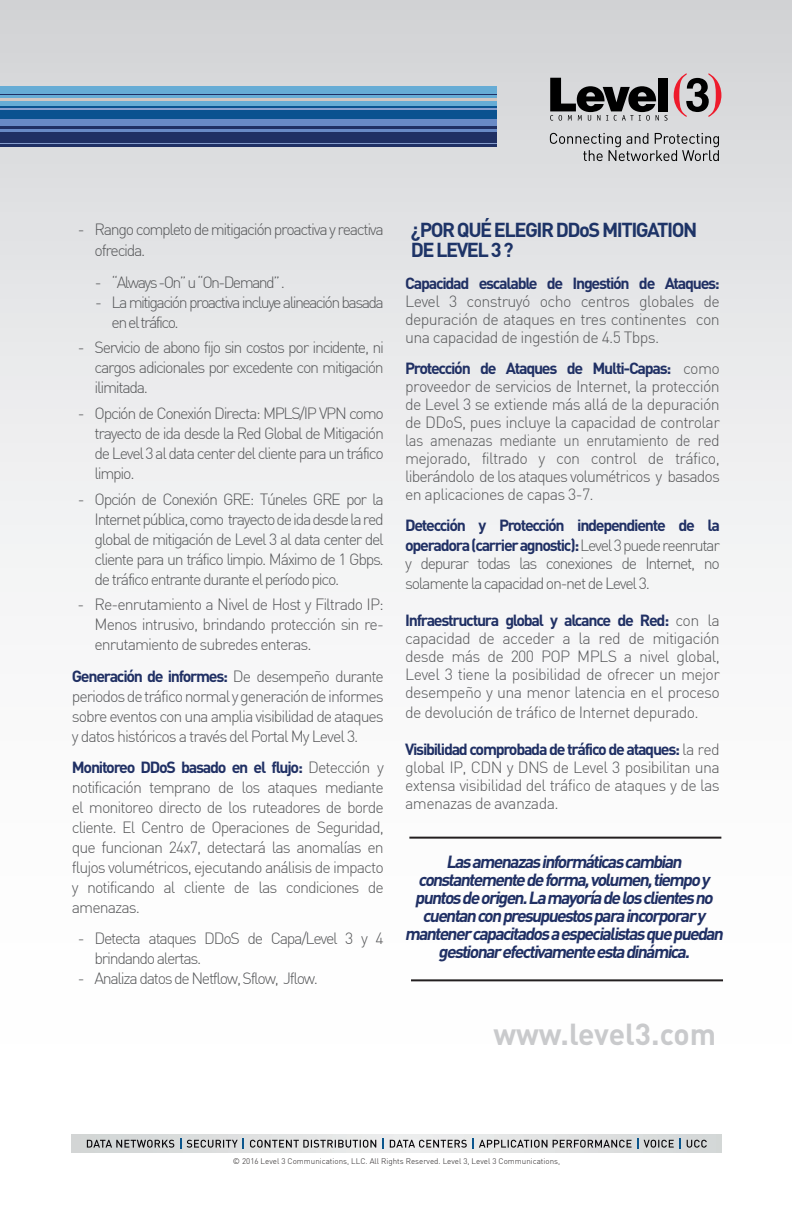
<style>
.page{position:relative;width:792px;height:1224px;background:#fff}
.page>*{position:absolute;margin:0;border:0;box-sizing:border-box;transform-origin:0 0}
.t1{font:700 30px "DIN";color:#c9cacc}
.t2{font:700 20px/20px "DIN";letter-spacing:-.075em;color:#1e3467}
.t3{font:italic 700 17.4px/18px "DIN";color:#203064;text-align:center}
.t4{font:300 16px/20px "DIN";letter-spacing:-.08em;color:#57585a;text-align:justify}
.t5{font:700 16px/20px "DIN";letter-spacing:-.08em;color:#203064}
.t6{font:300 16px/20px "DIN";letter-spacing:-.1em;color:#57585a}
.t7{font:300 16px "DIN";letter-spacing:-.04em;color:#57585a}
.t8{font:300 8px "DIN";color:#231f20}
.s1{font-weight:700;color:#203064}
.s2{font-weight:300;color:#57585a}
</style>
<div class="page">
<div style="left:0;top:0;width:792px;height:1224px;background:linear-gradient(to bottom,#d9dbdd,#fff)"></div>
<div style="left:0;top:86px;width:496px;height:21px;background:#66acd5"></div>
<div style="left:0;top:119px;width:496px;height:14px;background:#698ac6"></div>
<div style="left:0;top:132px;width:496px;height:15px;background:#203064"></div>
<hr style="left:0;top:126px;width:496px;height:3px;background:#203064">
<hr style="left:0;top:94px;width:496px;height:1px;background:#203064">
<div style="left:0;top:107px;width:496px;height:12px;background:#0a5290"></div>
<hr style="left:0;top:143px;width:496px;height:1px;background:#869ece">
<hr style="left:0;top:108px;width:496px;height:2px;background:#869ece">
<hr style="left:0;top:98px;width:496px;height:3px;background:#d0c6c2">
<svg style="left:550px;top:78px;width:118px;height:43px;background:#7d7e7f"></svg>
<div style="left:658px;top:78px;width:9px;height:33px;background:#000"></div>
<svg style="left:674px;top:73px;width:47px;height:44px;background:#b08f93"></svg>
<svg style="left:550px;top:133px;width:169px;height:28px;background:#b6b7b8"></svg>
<hr style="left:409px;top:837px;width:312px;height:2px;background:#231f20">
<hr style="left:411px;top:979px;width:312px;height:2px;background:#231f20">
<svg style="left:72px;top:1134px;width:649px;height:18px;background:#dcdedf"></svg>
<svg style="left:687px;top:1140px;width:20px;height:8px"></svg>
<svg style="left:390px;top:1138px;width:291px;height:10px;background:#a7a9ab"></svg>
<svg style="left:382px;top:1138px;width:2px;height:10px"></svg>
<svg style="left:250px;top:1140px;width:126px;height:8px"></svg>
<svg style="left:187px;top:1138px;width:57px;height:10px"></svg>
<svg style="left:87px;top:1140px;width:87px;height:8px"></svg>
<p class="t4" style="left:95px;top:219px;width:291px;line-height:20.8px;text-indent:-17px">- Rango completo de mitigación proactiva y reactiva ofrecida.</p>
<p class="t6" style="left:95px;top:272px;width:192px">- “Always -On” u “On-Demand” .</p>
<p class="t6" style="left:112px;top:292px;width:274px;text-indent:-17px">- La mitigación proactiva incluye alineación basada en el tráfico.</p>
<p class="t4" style="left:95px;top:337px;width:291px;text-indent:-17px">- Servicio de abono fijo sin costos por incidente, ni cargos adicionales por excedente con mitigación ilimitada.</p>
<p class="t4" style="left:95px;top:403px;width:291px;text-indent:-17px">- Opción de Conexión Directa: MPLS/IP VPN como trayecto de ida desde la Red Global de Mitigación de Level 3 al data center del cliente para un tráfico limpio.</p>
<p class="t4" style="left:95px;top:489px;width:291px;text-indent:-17px">- Opción de Conexión GRE: Túneles GRE por la Internet pública, como trayecto de ida desde la red global de mitigación de Level 3 al data center del cliente para un tráfico limpio. Máximo de 1 Gbps. de tráfico entrante durante el período pico.</p>
<p class="t4" style="left:95px;top:594px;width:291px;text-indent:-17px">- Re-enrutamiento a Nivel de Host y Filtrado IP:<br>Menos intrusivo, brindando protección sin re&shy;enrutamiento de subredes enteras.</p>
<p class="t4" style="left:72px;top:666px;width:313px"><span class="s1">Generación de informes:</span> De desempeño durante periodos de tráfico normal y generación de informes sobre eventos con una amplia visibilidad de ataques y datos históricos a través del Portal My Level 3.</p>
<p class="t4" style="left:72px;top:757px;width:314px"><span class="s1">Monitoreo DDoS basado en el flujo:</span> Detección y notificación temprano de los ataques mediante el monitoreo directo de los ruteadores de borde cliente. El Centro de Operaciones de Seguridad, que funcionan 24x7, detectará las anomalías en flujos volumétricos, ejecutando análisis de impacto y notificando al cliente de las condiciones de amenazas.</p>
<p class="t4" style="left:95px;top:928px;width:291px;text-indent:-17px">- Detecta ataques DDoS de Capa/Level 3 y 4 brindando alertas.</p>
<p class="t4" style="left:78px;top:968px;width:242px">- Analiza datos de Netflow, Sflow, Jflow.</p>
<p class="t2" style="left:411px;top:219px;width:288px">¿POR QUÉ ELEGIR DDoS MITIGATION<br>DE LEVEL 3 ?</p>
<p class="t5" style="left:405px;top:272px;width:316px">Capacidad escalable de Ingestión de Ataques:</p>
<p class="t4" style="left:405px;top:292px;width:316px;line-height:18px">Level 3 construyó ocho centros globales de depuración de ataques en tres continentes con una capacidad de ingestión de 4.5 Tbps.</p>
<p class="t4" style="left:405px;top:359px;width:316px;line-height:18px"><span class="s1">Protección de Ataques de Multi-Capas:</span> como proveedor de servicios de Internet, la protección de Level 3 se extiende más allá de la depuración de DDoS, pues incluye la capacidad de controlar las amenazas mediante un enrutamiento de red mejorado, filtrado y con control de tráfico, liberándolo de los ataques volumétricos y basados en aplicaciones de capas 3-7.</p>
<p class="t5" style="left:405px;top:515px;width:316px">Detección y Protección independiente de la operadora (carrier agnostic): <span class="s2">Level 3 puede reenrutar</span></p>
<p class="t4" style="left:405px;top:553px;width:316px">y depurar todas las conexiones de Internet, no solamente la capacidad on-net de Level 3.</p>
<p class="t4" style="left:405px;top:611px;width:316px;line-height:18px"><span class="s1">Infraestructura global y alcance de Red:</span> con la capacidad de acceder a la red de mitigación desde más de 200 POP MPLS a nivel global, Level 3 tiene la posibilidad de ofrecer un mejor desempeño y una menor latencia en el proceso</p>
<p class="t7" style="left:405px;top:703px;width:295px">de devolución de tráfico de Internet depurado.</p>
<p class="t4" style="left:405px;top:741px;width:316px;line-height:18px"><span class="s1">Visibilidad comprobada de tráfico de ataques:</span> la red global IP, CDN y DNS de Level 3 posibilitan una extensa visibilidad del tráfico de ataques y de las amenazas de avanzada.</p>
<p class="t3" style="left:405px;top:852px;width:323px">Lasamenazasinformáticascambian constantementedeforma,volumen,tiempoy puntosdeorigen.Lamayoríadelosclientesno cuentanconpresupuestosparaincorporary mantenercapacitadosaespecialistasquepuedan gestionarefectivamenteestadinámica.</p>
<h1 class="t1" style="left:493px;top:1014px;width:224px">www.level3.com</h1>
<p class="t8" style="left:233px;top:1156px;width:329px">© 2016 Level 3 Communications, LLC. All Rights Reserved. Level 3, Level 3 Communications,</p>
</div>
